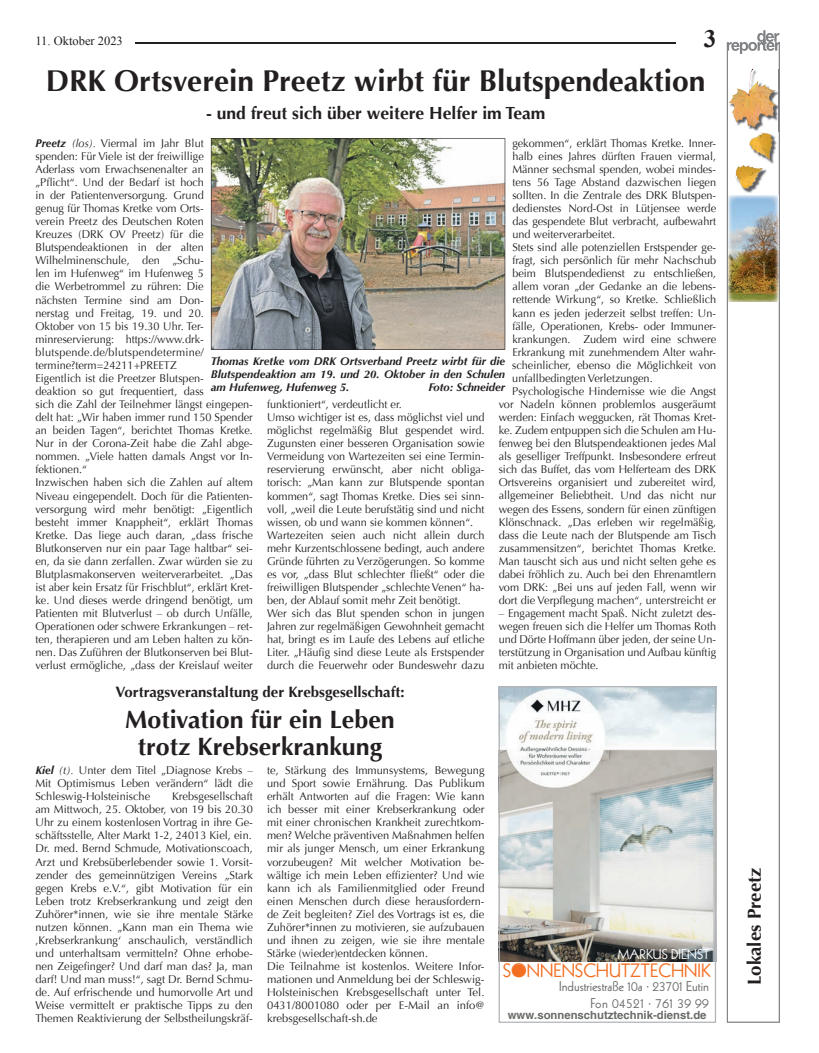
<style>
.page{position:relative;width:819px;height:1053px;background:#fff}
.page>*{position:absolute;margin:0;border:0;box-sizing:border-box;transform-origin:0 0}
.t1{font:700 30px "Optima";color:#231f20}
.t2{font:700 25px/27.5px "Optima";color:#231f20;text-align:center}
.t3{font:700 25px "Times New Roman";color:#231f20}
.t4{font:18.75px "Kabel LT Std";color:#f36e21}
.t5{font:700 18.75px "Optima";color:#231f20}
.t6{font:700 17.5px "Optima";color:#231f20}
.t7{font:700 15px "Optima";color:#231f20}
.t8{font:13.75px/17.5px "Kabel LT Std";color:#686c68;text-align:right}
.t9{font:13.75px "Kabel LT Std";color:#fff}
.t10{font:12.5px "Times New Roman";color:#231f20}
.t11{font:11.25px/13px "Optima";color:#231f20}
.t12{font:italic 700 11.25px/13px "Optima";color:#231f20;text-align:justify}
.t13{font:700 11.25px "Helvetica";color:#686c68}
.s1{font-weight:700;font-style:italic}
.s2{font-style:italic}
</style>
<div class="page">
<hr style="left:135px;top:43px;width:540px;height:1px;background:#231f20">
<img style="left:500px;top:688px;width:214px;height:273px">
<div style="left:512px;top:964px;width:13px;height:12px;background:#f36e21;border-radius:50%"></div>
<div style="left:498px;top:686px;width:218px;height:336px;border:1px solid #b2b3b7"></div>
<img style="left:211px;top:138px;width:294px;height:211px">
<svg style="left:726px;top:54px;width:53px;height:968px"></svg>
<svg style="left:726px;top:30px;width:54px;height:24px"></svg>
<img style="left:728px;top:196px;width:50px;height:106px">
<img style="left:729px;top:70px;width:50px;height:61px">
<img style="left:728px;top:69px;width:48px;height:58px">
<img style="left:750px;top:133px;width:27px;height:31px">
<img style="left:749px;top:132px;width:24px;height:28px">
<img style="left:736px;top:166px;width:30px;height:27px">
<img style="left:735px;top:165px;width:27px;height:24px">
<p class="t10" style="left:35px;top:32px;width:89px">11. Oktober 2023</p>
<p class="t3" style="left:703px;top:21px;width:14px">3</p>
<p class="t1" style="left:46px;top:64px;width:661px">DRK Ortsverein Preetz wirbt für Blutspendeaktion</p>
<p class="t6" style="left:206px;top:102px;width:341px">- und freut sich über weitere Helfer im Team</p>
<p class="t11" style="left:512px;top:136px;width:205px">gekommen“, erklärt Thomas Kretke. Inner-</p>
<p class="t11" style="left:512px;top:149px;width:205px">halb eines Jahres dürften Frauen viermal,</p>
<p class="t11" style="left:512px;top:162px;width:205px">Männer sechsmal spenden, wobei mindes-</p>
<p class="t11" style="left:512px;top:176px;width:205px">tens 56 Tage Abstand dazwischen liegen</p>
<p class="t11" style="left:512px;top:189px;width:205px">sollten. In die Zentrale des DRK Blutspen-</p>
<p class="t11" style="left:512px;top:202px;width:205px">dedienstes Nord-Ost in Lütjensee werde</p>
<p class="t11" style="left:512px;top:215px;width:205px">das gespendete Blut verbracht, aufbewahrt</p>
<p class="t11" style="left:512px;top:228px;width:104px">und weiterverarbeitet.</p>
<p class="t11" style="left:512px;top:241px;width:205px">Stets sind alle potenziellen Erstspender ge-</p>
<p class="t11" style="left:512px;top:254px;width:205px">fragt, sich persönlich für mehr Nachschub</p>
<p class="t11" style="left:512px;top:267px;width:205px">beim Blutspendedienst zu entschließen,</p>
<p class="t11" style="left:512px;top:280px;width:205px">allem voran „der Gedanke an die lebens-</p>
<p class="t11" style="left:512px;top:293px;width:205px">rettende Wirkung“, so Kretke. Schließlich</p>
<p class="t11" style="left:512px;top:306px;width:205px">kann es jeden jederzeit selbst treffen: Un-</p>
<p class="t11" style="left:512px;top:319px;width:205px">fälle, Operationen, Krebs- oder Immuner-</p>
<p class="t11" style="left:512px;top:332px;width:205px">krankungen. Zudem wird eine schwere</p>
<p class="t11" style="left:512px;top:345px;width:205px">Erkrankung mit zunehmendem Alter wahr-</p>
<p class="t11" style="left:512px;top:358px;width:205px">scheinlicher, ebenso die Möglichkeit von</p>
<p class="t11" style="left:512px;top:371px;width:142px">unfallbedingten Verletzungen.</p>
<p class="t11" style="left:512px;top:385px;width:205px">Psychologische Hindernisse wie die Angst</p>
<p class="t11" style="left:498px;top:398px;width:219px">vor Nadeln können problemlos ausgeräumt</p>
<p class="t11" style="left:498px;top:411px;width:219px">werden: Einfach weggucken, rät Thomas Kret-</p>
<p class="t11" style="left:498px;top:424px;width:219px">ke. Zudem entpuppen sich die Schulen am Hu-</p>
<p class="t11" style="left:498px;top:437px;width:219px">fenweg bei den Blutspendeaktionen jedes Mal</p>
<p class="t11" style="left:498px;top:450px;width:219px">als geselliger Treffpunkt. Insbesondere erfreut</p>
<p class="t11" style="left:498px;top:463px;width:219px">sich das Buffet, das vom Helferteam des DRK</p>
<p class="t11" style="left:498px;top:476px;width:219px">Ortsvereins organisiert und zubereitet wird,</p>
<p class="t11" style="left:498px;top:489px;width:219px">allgemeiner Beliebtheit. Und das nicht nur</p>
<p class="t11" style="left:498px;top:502px;width:219px">wegen des Essens, sondern für einen zünftigen</p>
<p class="t11" style="left:498px;top:515px;width:219px">Klönschnack. „Das erleben wir regelmäßig,</p>
<p class="t11" style="left:498px;top:528px;width:219px">dass die Leute nach der Blutspende am Tisch</p>
<p class="t11" style="left:498px;top:541px;width:219px">zusammensitzen“, berichtet Thomas Kretke.</p>
<p class="t11" style="left:498px;top:554px;width:219px">Man tauscht sich aus und nicht selten gehe es</p>
<p class="t11" style="left:498px;top:567px;width:219px">dabei fröhlich zu. Auch bei den Ehrenamtlern</p>
<p class="t11" style="left:498px;top:580px;width:219px">vom DRK: „Bei uns auf jeden Fall, wenn wir</p>
<p class="t11" style="left:498px;top:593px;width:219px">dort die Verpflegung machen“, unterstreicht er</p>
<p class="t11" style="left:498px;top:607px;width:219px;text-align:justify">– Engagement macht Spaß. Nicht zuletzt des&shy;wegen freuen sich die Helfer um Thomas Roth und Dörte Hoffmann über jeden, der seine Un&shy;terstützung in Organisation und Aufbau künftig mit anbieten möchte.</p>
<p class="t11" style="left:35px;top:136px;width:219px"><span class="s1">Preetz</span> <span class="s2">(los).</span> Viermal im Jahr Blut<br>spenden: Für Viele ist der freiwillige<br>Aderlass vom Erwachsenenalter an<br>„Pflicht“. Und der Bedarf ist hoch<br>in der Patientenversorgung. Grund<br>genug für Thomas Kretke vom Orts-<br>verein Preetz des Deutschen Roten<br>Kreuzes (DRK OV Preetz) für die Blutspendeaktionen in der alten Wilhelminenschule, den „Schu-<br>len im Hufenweg“ im Hufenweg 5<br>die Werbetrommel zu rühren: Die<br>nächsten Termine sind am Don-<br>nerstag und Freitag, 19. und 20.<br>Oktober von 15 bis 19.30 Uhr. Ter&shy;minreservierung: https://www.drk&shy;blutspende.de/blutspendetermine/ termine?term=24211+PREETZ<br>Eigentlich ist die Preetzer Blutspen-<br>deaktion so gut frequentiert, dass<br>sich die Zahl der Teilnehmer längst eingepen&shy;delt hat: „Wir haben immer rund 150 Spender an beiden Tagen“, berichtet Thomas Kretke.<br>Nur in der Corona-Zeit habe die Zahl abge&shy;nommen. „Viele hatten damals Angst vor In&shy;fektionen.“<br>Inzwischen haben sich die Zahlen auf altem Niveau eingependelt. Doch für die Patienten&shy;versorgung wird mehr benötigt: „Eigentlich besteht immer Knappheit“, erklärt Thomas Kretke. Das liege auch daran, „dass frische Blutkonserven nur ein paar Tage haltbar“ sei&shy;en, da sie dann zerfallen. Zwar würden sie zu Blutplasmakonserven weiterverarbeitet. „Das ist aber kein Ersatz für Frischblut“, erklärt Kret&shy;ke. Und dieses werde dringend benötigt, um Patienten mit Blutverlust – ob durch Unfälle, Operationen oder schwere Erkrankungen – ret&shy;ten, therapieren und am Leben halten zu kön&shy;nen. Das Zuführen der Blutkonserven bei Blut&shy;verlust ermögliche, „dass der Kreislauf weiter</p>
<p class="t12" style="left:211px;top:354px;width:296px">Thomas Kretke vom DRK Ortsverband Preetz wirbt für die Blutspendeaktion am 19. und 20. Oktober in den Schulen am Hufenweg, Hufenweg 5.</p>
<p class="t12" style="left:428px;top:380px;width:78px">Foto: Schneider</p>
<p class="t11" style="left:267px;top:398px;width:219px">funktioniert“, verdeutlicht er.<br>Umso wichtiger ist es, dass möglichst viel und möglichst regelmäßig Blut gespendet wird.<br>Zugunsten einer besseren Organisation sowie Vermeidung von Wartezeiten sei eine Termin&shy;reservierung erwünscht, aber nicht obliga&shy;torisch: „Man kann zur Blutspende spontan kommen“, sagt Thomas Kretke. Dies sei sinn&shy;voll, „weil die Leute berufstätig sind und nicht wissen, ob und wann sie kommen können“.<br>Wartezeiten seien auch nicht allein durch mehr Kurzentschlossene bedingt, auch andere Gründe führten zu Verzögerungen. So komme es vor, „dass Blut schlechter fließt“ oder die freiwilligen Blutspender „schlechte Venen“ ha&shy;ben, der Ablauf somit mehr Zeit benötigt.<br>Wer sich das Blut spenden schon in jungen Jahren zur regelmäßigen Gewohnheit gemacht hat, bringt es im Laufe des Lebens auf etliche Liter. „Häufig sind diese Leute als Erstspender durch die Feuerwehr oder Bundeswehr dazu</p>
<p class="t7" style="left:115px;top:683px;width:290px">Vortragsveranstaltung der Krebsgesellschaft:</p>
<p class="t2" style="left:125px;top:706px;width:271px">Motivation für ein Leben trotz Krebserkrankung</p>
<p class="t11" style="left:35px;top:763px;width:219px;text-align:justify"><span class="s1">Kiel</span> <span class="s2">(t).</span> Unter dem Titel „Diagnose Krebs – Mit Optimismus Leben verändern“ lädt die Schleswig-Holsteinische</p>
<p class="t11" style="left:267px;top:763px;width:219px">te, Stärkung des Immunsystems, Bewegung und Sport sowie Ernährung. Das Publikum erhält Antworten auf die Fragen: Wie kann ich besser mit einer Krebserkrankung oder mit einer chronischen Krankheit zurechtkom&shy;men? Welche präventiven Maßnahmen helfen mir als junger Mensch, um einer Erkrankung vorzubeugen? Mit welcher Motivation be&shy;wältige ich mein Leben effizienter? Und wie kann ich als Familienmitglied oder Freund einen Menschen durch diese herausfordern&shy;de Zeit begleiten? Ziel des Vortrags ist es, die Zuhörer*innen zu motivieren, sie aufzubauen und ihnen zu zeigen, wie sie ihre mentale Stärke (wieder)entdecken können.<br>Die Teilnahme ist kostenlos. Weitere Infor&shy;mationen und Anmeldung bei der Schleswig-Holsteinischen Krebsgesellschaft unter Tel.<br>0431/8001080 oder per E-Mail an info@ krebsgesellschaft-sh.de</p>
<p class="t11" style="left:35px;top:790px;width:219px;text-align:justify;text-indent:137px">Krebsgesellschaft am Mittwoch, 25. Oktober, von 19 bis 20.30<br>Uhr zu einem kostenlosen Vortrag in ihre Ge&shy;schäftsstelle, Alter Markt 1-2, 24013 Kiel, ein.<br>Dr. med. Bernd Schmude, Motivationscoach, Arzt und Krebsüberlebender sowie 1. Vorsit&shy;zender des gemeinnützigen Vereins „Stark gegen Krebs e.V.“, gibt Motivation für ein Leben trotz Krebserkrankung und zeigt den Zuhörer*innen, wie sie ihre mentale Stärke nutzen können. „Kann man ein Thema wie ,Krebserkrankung‘ anschaulich, verständlich und unterhaltsam vermitteln? Ohne erhobe&shy;nen Zeigefinger? Und darf man das? Ja, man darf! Und man muss!“, sagt Dr. Bernd Schmu&shy;de. Auf erfrischende und humorvolle Art und Weise vermittelt er praktische Tipps zu den Themen Reaktivierung der Selbstheilungskräf-</p>
<p class="t9" style="left:617px;top:945px;width:94px">MARKUS DIENST</p>
<p class="t8" style="left:559px;top:977px;width:151px">Industriestraße 10a · 23701 Eutin<br>Fon 04521 · 761 39 99</p>
<p class="t13" style="left:508px;top:1008px;width:200px">www.sonnenschutztechnik-dienst.de</p>
<p class="t4" style="left:502px;top:959px;width:209px">SONNENSCHUTZTECHNIK</p>
<p class="t5" style="left:743px;top:985px;width:119px;rotate:-90deg">Lokales Preetz</p>
</div>
